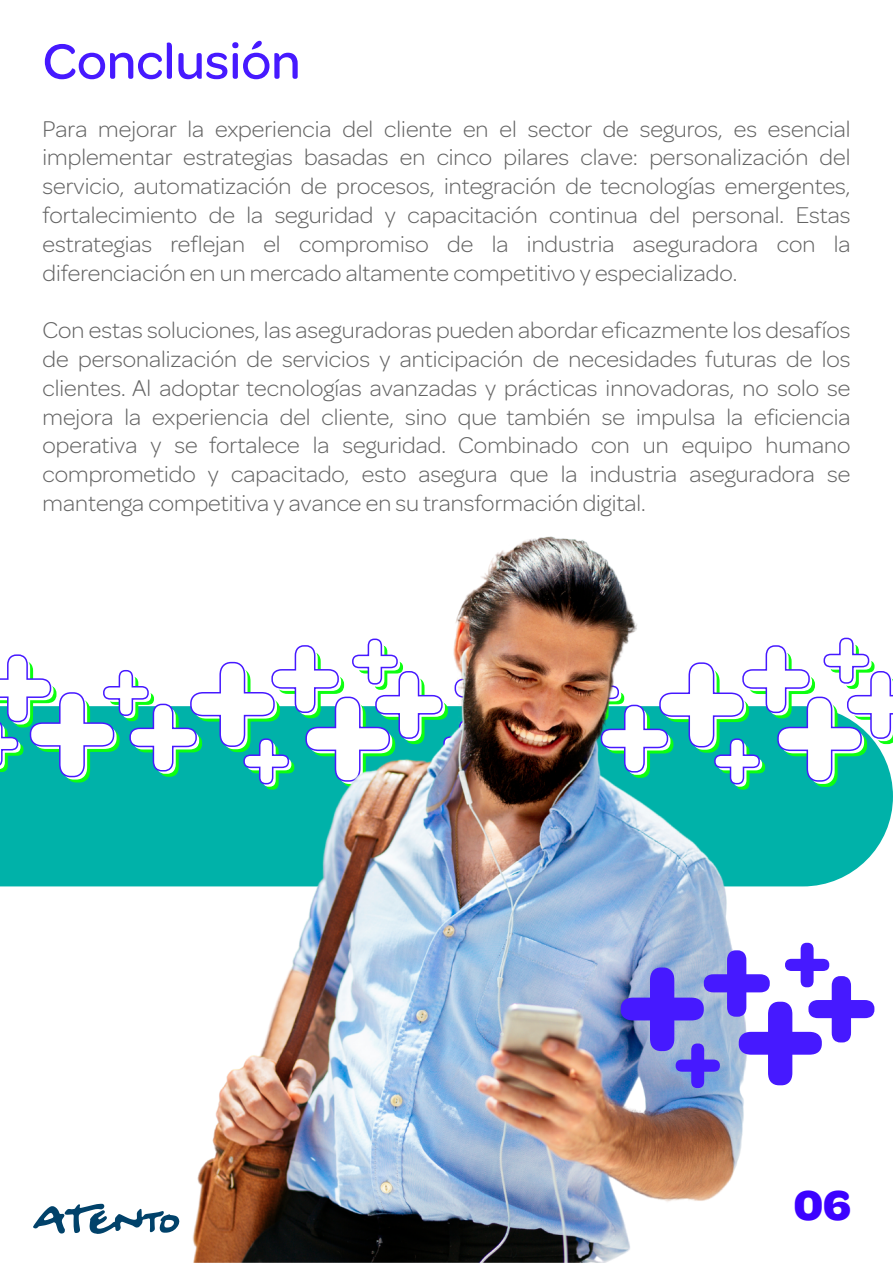
<style>
.page{position:relative;width:893px;height:1263px;background:#fff}
.page>*{position:absolute;margin:0;border:0;box-sizing:border-box;transform-origin:0 0}
.t1{font:500 52.5px "Omnes";color:#4619ff}
.t2{font:700 45px "Omnes";color:#3c01ff}
.t3{font:300 24px/28.8px "Omnes";color:#636363;text-align:justify}
</style>
<div class="page">
<svg style="left:0;top:790px;width:893px;height:96px;background:#19b9b1"></svg>
<svg style="left:0;top:637px;width:893px;height:153px"></svg>
<img style="left:108px;top:536px;width:737px;height:727px">
<svg style="left:621px;top:943px;width:253px;height:145px"></svg>
<svg style="left:33px;top:1204px;width:147px;height:30px"></svg>
<h1 class="t1" style="left:43px;top:25px;width:260px">Conclusión</h1>
<p class="t3" style="left:43px;top:113px;width:809px">Para mejorar la experiencia del cliente en el sector de seguros, es esencial implementar estrategias basadas en cinco pilares clave: personalización del servicio, automatización de procesos, integración de tecnologías emergentes, fortalecimiento de la seguridad y capacitación continua del personal. Estas estrategias reflejan el compromiso de la industria aseguradora con la diferenciación en un mercado altamente competitivo y especializado.</p>
<p class="t3" style="left:43px;top:314px;width:809px">Con estas soluciones, las aseguradoras pueden abordar eficazmente los desafíos de personalización de servicios y anticipación de necesidades futuras de los clientes. Al adoptar tecnologías avanzadas y prácticas innovadoras, no solo se mejora la experiencia del cliente, sino que también se impulsa la eficiencia operativa y se fortalece la seguridad. Combinado con un equipo humano comprometido y capacitado, esto asegura que la industria aseguradora se mantenga competitiva y avance en su transformación digital.</p>
<h2 class="t2" style="left:794px;top:1173px;width:59px">06</h2>
</div>
